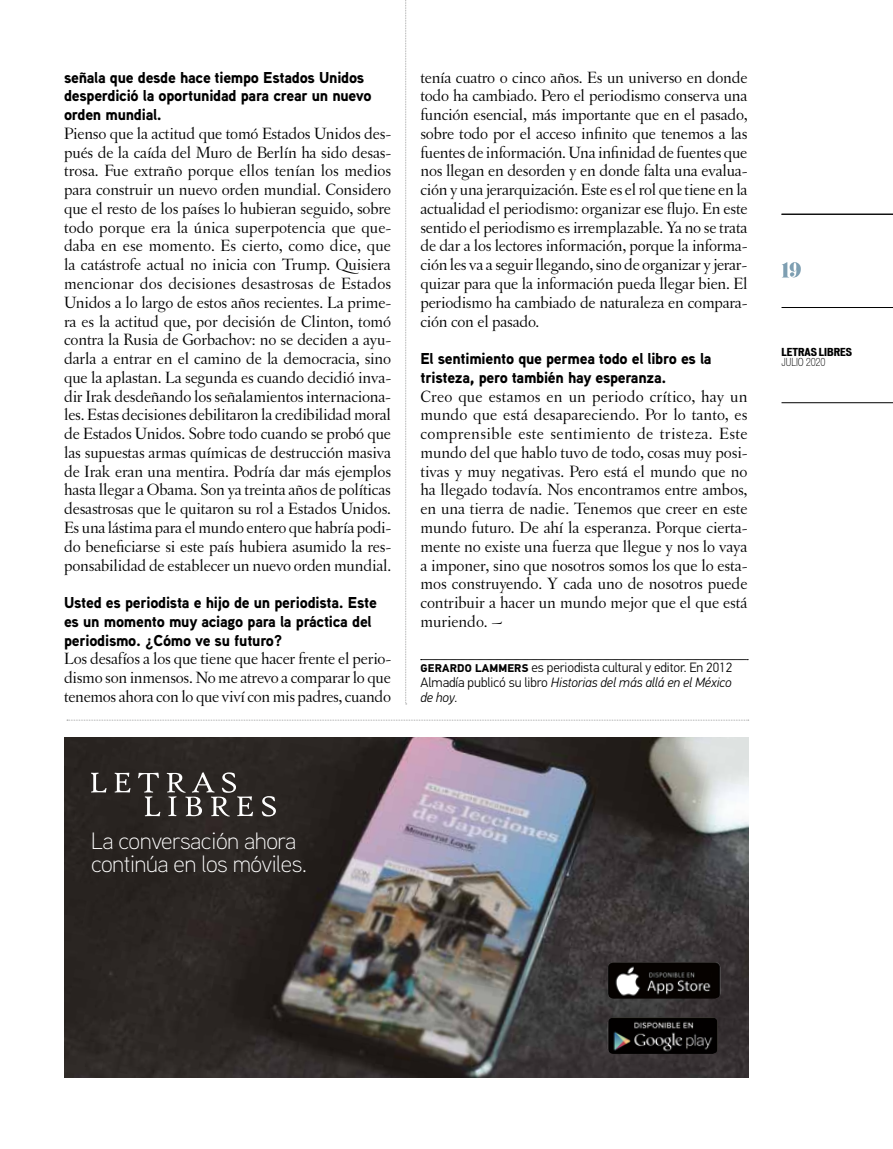
<style>
.page{position:relative;width:893px;height:1149px;background:#fff}
.page>*{position:absolute;margin:0;border:0;box-sizing:border-box;transform-origin:0 0}
.t1{font:300 23.7px/23.7px "Aaux Next";letter-spacing:-.02em;color:#fff}
.t2{font:18px "Eloquent JF";color:#7e9fb2}
.t3{font:17.25px/18.8px "Letras Oldstyle";letter-spacing:-.015em;color:#000;text-align:justify}
.t4{font:900 15.75px/18.8px "Aaux Next";letter-spacing:-.02em;color:#000}
.t5{font:300 13.5px/15px "PF Din Text Pro";letter-spacing:-.005em;color:#000;text-align:justify}
.t6{font:700 expanded 10.5px "Vonnes";color:#000}
.t7{font:300 condensed 10.5px "Vonnes";color:#000}
.s1{font-weight:700;font-size:11.25px}
.s2{font-style:italic}
</style>
<div class="page">
<hr style="left:781px;top:214px;width:112px;height:1px;background:#000">
<hr style="left:781px;top:307px;width:112px;height:1px;background:#000">
<hr style="left:781px;top:402px;width:112px;height:1px;background:#000">
<svg style="left:405px;top:0;width:2px;height:704px"></svg>
<svg style="left:421px;top:659px;width:327px;height:1px"></svg>
<svg style="left:67px;top:719px;width:682px;height:1px"></svg>
<img style="left:64px;top:737px;width:684px;height:340px">
<svg style="left:91px;top:772px;width:185px;height:44px;background:#4b4744"></svg>
<img style="left:608px;top:1017px;width:110px;height:36px">
<img style="left:608px;top:961px;width:112px;height:37px">
<p class="t3" style="left:420px;top:68px;width:329px">tenía cuatro o cinco años. Es un universo en donde todo ha cambiado. Pero el periodismo conserva una función esencial, más importante que en el pasado, sobre todo por el acceso infinito que tenemos a las fuentes de información. Una infinidad de fuentes que nos llegan en desorden y en donde falta una evalua&shy;ción y una jerarquización. Este es el rol que tiene en la actualidad el periodismo: organizar ese flujo. En este sentido el periodismo es irremplazable. Ya no se trata de dar a los lectores información, porque la informa&shy;ción les va a seguir llegando, sino de organizar y jerar&shy;quizar para que la información pueda llegar bien. El periodismo ha cambiado de naturaleza en compara&shy;ción con el pasado.</p>
<p class="t4" style="left:420px;top:349px;width:293px">El sentimiento que permea todo el libro es la tristeza, pero también hay esperanza.</p>
<p class="t3" style="left:420px;top:386px;width:329px">Creo que estamos en un periodo crítico, hay un mundo que está desapareciendo. Por lo tanto, es comprensible este sentimiento de tristeza. Este mundo del que hablo tuvo de todo, cosas muy posi&shy;tivas y muy negativas. Pero está el mundo que no ha llegado todavía. Nos encontramos entre ambos, en una tierra de nadie. Tenemos que creer en este mundo futuro. De ahí la esperanza. Porque cierta&shy;mente no existe una fuerza que llegue y nos lo vaya a imponer, sino que nosotros somos los que lo esta&shy;mos construyendo. Y cada uno de nosotros puede contribuir a hacer un mundo mejor que el que está muriendo. ~</p>
<p class="t4" style="left:64px;top:67px;width:309px">señala que desde hace tiempo Estados Unidos desperdició la oportunidad para crear un nuevo orden mundial.</p>
<p class="t3" style="left:64px;top:124px;width:329px">Pienso que la actitud que tomó Estados Unidos des&shy;pués de la caída del Muro de Berlín ha sido desas&shy;trosa. Fue extraño porque ellos tenían los medios para construir un nuevo orden mundial. Considero que el resto de los países lo hubieran seguido, sobre todo porque era la única superpotencia que que&shy;daba en ese momento. Es cierto, como dice, que la catástrofe actual no inicia con Trump. Quisiera mencionar dos decisiones desastrosas de Estados Unidos a lo largo de estos años recientes. La prime&shy;ra es la actitud que, por decisión de Clinton, tomó contra la Rusia de Gorbachov: no se deciden a ayu&shy;darla a entrar en el camino de la democracia, sino que la aplastan. La segunda es cuando decidió inva&shy;dir Irak desdeñando los señalamientos internaciona&shy;les. Estas decisiones debilitaron la credibilidad moral de Estados Unidos. Sobre todo cuando se probó que las supuestas armas químicas de destrucción masiva de Irak eran una mentira. Podría dar más ejemplos hasta llegar a Obama. Son ya treinta años de políticas desastrosas que le quitaron su rol a Estados Unidos.<br>Es una lástima para el mundo entero que habría podi&shy;do beneficiarse si este país hubiera asumido la res&shy;ponsabilidad de establecer un nuevo orden mundial.</p>
<p class="t4" style="left:64px;top:592px;width:314px">Usted es periodista e hijo de un periodista. Este es un momento muy aciago para la práctica del periodismo. ¿Cómo ve su futuro?</p>
<p class="t3" style="left:64px;top:649px;width:328px">Los desafíos a los que tiene que hacer frente el perio&shy;dismo son inmensos. No me atrevo a comparar lo que tenemos ahora con lo que viví con mis padres, cuando</p>
<p class="t5" style="left:420px;top:659px;width:313px"><span class="s1">GERARDO LAMMERS</span> es periodista cultural y editor. En 2012<br>Almadía publicó su libro <span class="s2">Historias del más allá en el México de hoy</span>.</p>
<p class="t2" style="left:781px;top:258px;width:21px">19</p>
<p class="t6" style="left:781px;top:345px;width:72px">LETRAS LIBRES</p>
<p class="t7" style="left:781px;top:356px;width:45px">JULIO 2020</p>
<h1 class="t1" style="left:91px;top:827px;width:218px">La conversación ahora continúa en los móviles.</h1>
</div>
